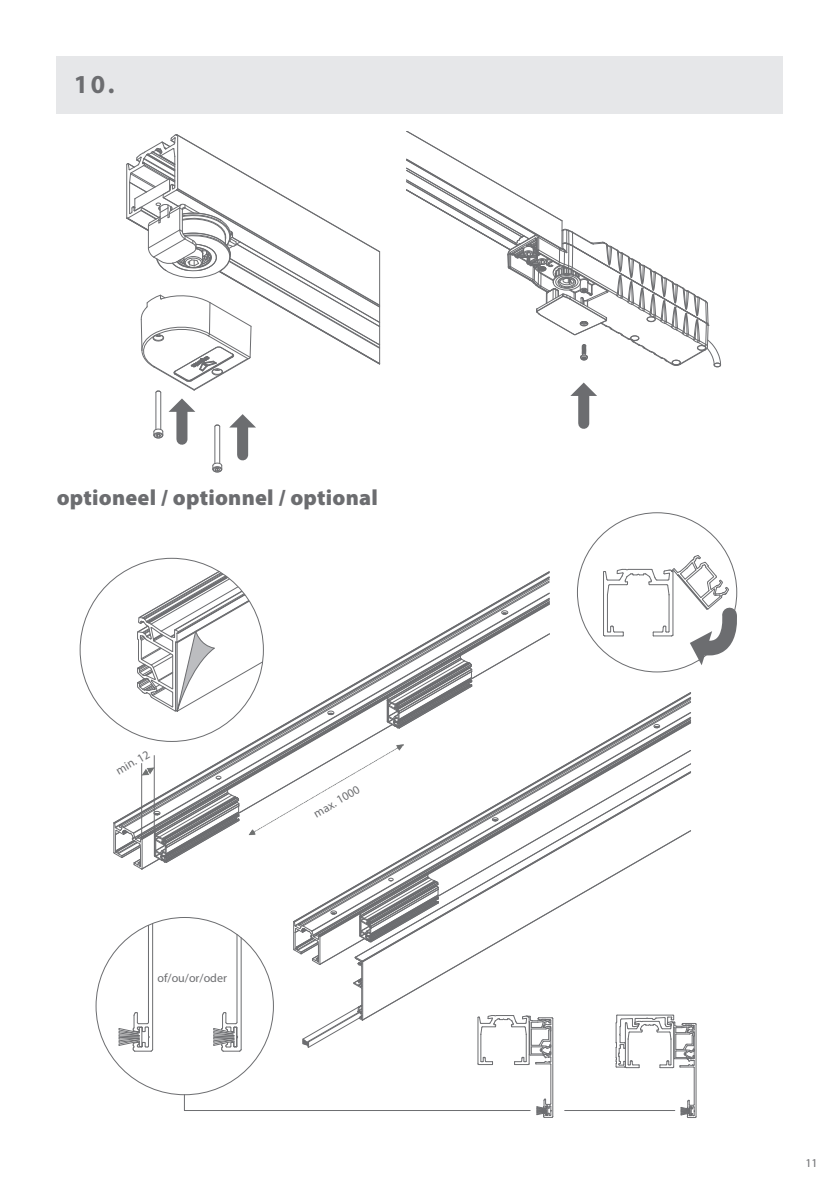
<style>
.page{position:relative;width:840px;height:1191px;background:#fff}
.page>*{position:absolute;margin:0;border:0;box-sizing:border-box;transform-origin:0 0}
.Step_Number{font:700 26px "Myriad Pro";color:#6c6d70}
.Numbers{font:900 22px "Myriad Pro";letter-spacing:.01em;color:#6c6d70}
.t1{font:12px "Myriad Pro";color:#6c6d70}
</style>
<div class="page">
<div style="left:578px;top:394px;width:11px;height:29px;background:#6c6d70"></div>
<svg style="left:570px;top:382px;width:26px;height:14px"></svg>
<div style="left:237px;top:426px;width:11px;height:29px;background:#6c6d70"></div>
<svg style="left:126px;top:134px;width:254px;height:305px"></svg>
<hr style="left:214px;top:426px;width:1px;height:37px;background:#6c6d70">
<hr style="left:219px;top:426px;width:1px;height:37px;background:#6c6d70">
<svg style="left:212px;top:462px;width:10px;height:11px"></svg>
<svg style="left:406px;top:132px;width:314px;height:235px"></svg>
<svg style="left:184px;top:1094px;width:346px;height:17px"></svg>
<hr style="left:564px;top:1110px;width:110px;height:1px;background:#6c6d70">
<hr style="left:550px;top:1064px;width:1px;height:39px;background:#6c6d70">
<svg style="left:536px;top:1098px;width:17px;height:20px"></svg>
<hr style="left:552px;top:1018px;width:1px;height:98px;background:#6c6d70">
<hr style="left:693px;top:1067px;width:1px;height:37px;background:#6c6d70">
<svg style="left:680px;top:1099px;width:16px;height:19px"></svg>
<hr style="left:695px;top:1024px;width:1px;height:92px;background:#6c6d70">
<svg style="left:113px;top:555px;width:625px;height:513px"></svg>
<div style="left:57px;top:57px;width:725px;height:57px;background:#e6e7e9"></div>
<p class="Step_Number" style="left:74px;top:67px;width:42px">10.</p>
<p class="Numbers" style="left:57px;top:483px;width:322px">optioneel / optionnel / optional</p>
<p class="t1" style="left:113px;top:765px;width:38px;rotate:-30deg">min. 12</p>
<p class="t1" style="left:157px;top:970px;width:71px">of/ou/or/oder</p>
<p class="t1" style="left:311px;top:807px;width:53px;rotate:-30deg">max. 1000</p>
<p class="t1" style="left:805px;top:1155px;width:14px">11</p>
</div>
